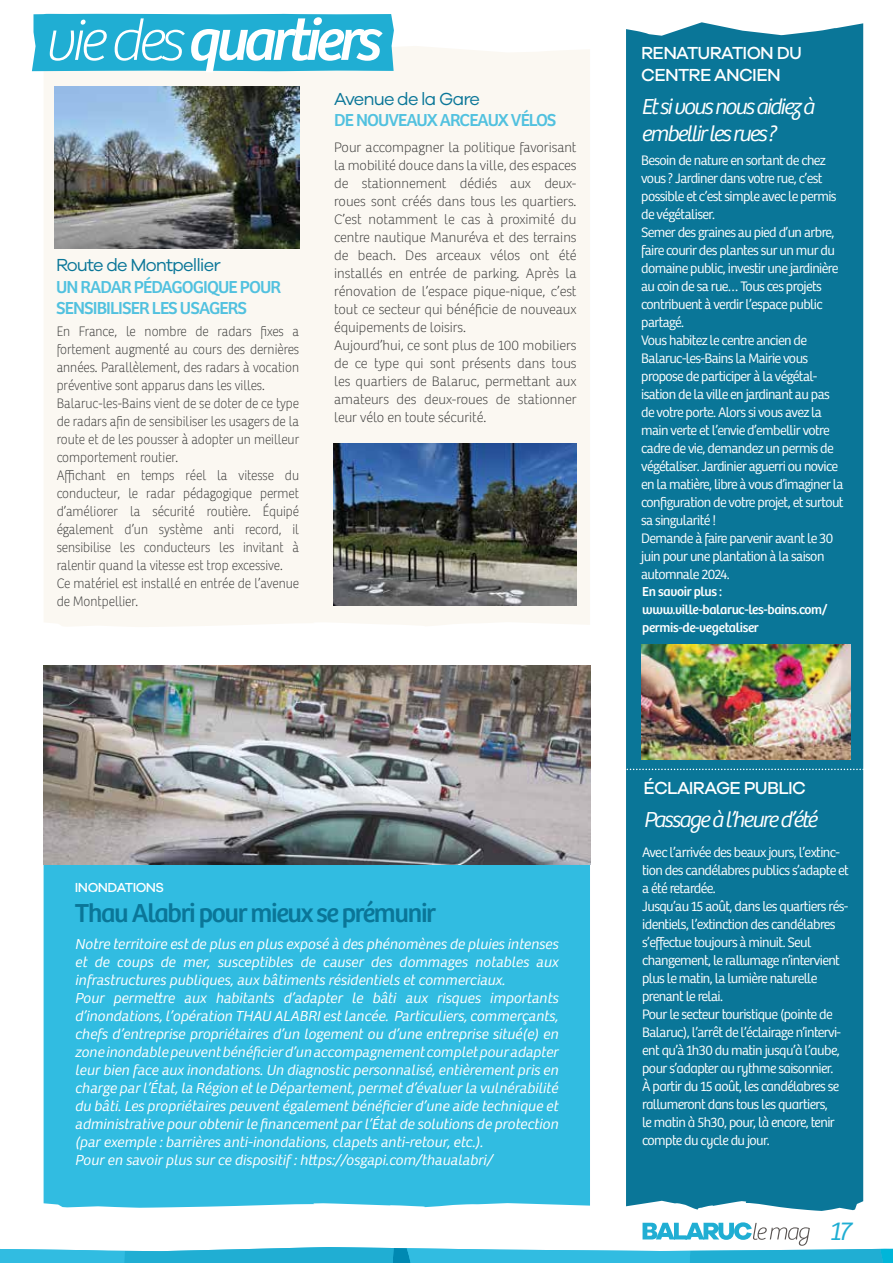
<style>
.page{position:relative;width:893px;height:1263px;background:#fff}
.page>*{position:absolute;margin:0;border:0;box-sizing:border-box;transform-origin:0 0}
.t1{font:italic 59.7px "Bree";letter-spacing:-.075em;color:#fff}
.t2{font:27px "Bree";letter-spacing:-.05em;color:#0a7698}
.t3{font:italic 300 27px "Bree";color:#20aed3}
.t4{font:italic 300 22.5px/27px "Bree";letter-spacing:-.075em;color:#fff}
.t5{font:18px/21.6px "Bree";letter-spacing:-.05em;color:#51c1df}
.t6{font:500 18px/21.6px "Galano Grotesque";letter-spacing:-.04em;color:#fff}
.t7{font:18px "Galano Grotesque";letter-spacing:-.05em;color:#0a7698}
.t8{font:italic 300 15px/18px "Bree";color:#fff}
.t9{font:300 14.25px/18px "Bree";letter-spacing:-.04em;color:#fff}
.t10{font:100 14.25px/18px "Bree";color:#3c3c3b;scale:.93 1}
.t11{font:100 14.25px/18px "Bree";color:#3c3c3b}
.t12{font:13.5px/18px "Bree";letter-spacing:-.025em;color:#fff}
.t13{font:500 13.5px "Galano Grotesque";letter-spacing:-.04em;color:#fff}
.s1{font-weight:100}
</style>
<div class="page">
<svg style="left:0;top:1222px;width:893px;height:41px"></svg>
<div style="left:626px;top:22px;width:237px;height:1189px;background:#0a7698"></div>
<div style="left:44px;top:46px;width:546px;height:581px;background:#fbf8f2"></div>
<div style="left:32px;top:14px;width:362px;height:57px;background:#20aed3"></div>
<div style="left:44px;top:864px;width:546px;height:344px;background:#31bce1"></div>
<img style="left:44px;top:665px;width:547px;height:199px">
<img style="left:55px;top:87px;width:244px;height:161px">
<img style="left:333px;top:444px;width:243px;height:161px">
<svg style="left:626px;top:769px;width:237px;height:1px"></svg>
<img style="left:641px;top:644px;width:209px;height:115px">
<h1 class="t1" style="left:44px;top:6px;width:337px"><span class="s1">vie des</span> quartiers</h1>
<p class="t7" style="left:56px;top:254px;width:166px">Route de Montpellier</p>
<p class="t5" style="left:56px;top:276px;width:227px">UN RADAR PÉDAGOGIQUE POUR<br>SENSIBILISER LES USAGERS</p>
<p class="t10" style="left:57px;top:323px;width:262px">En France, le nombre de radars fixes a fortement augmenté au cours des dernières années. Parallèlement, des radars à vocation préventive sont apparus dans les villes.<br>Balaruc-les-Bains vient de se doter de ce type de radars afin de sensibiliser les usagers de la route et de les pousser à adopter un meilleur comportement routier.<br>Affichant en temps réel la vitesse du conducteur, le radar pédagogique permet d’améliorer la sécurité routière. Équipé également d’un système anti record, il sensibilise les conducteurs les invitant à ralentir quand la vitesse est trop excessive.<br>Ce matériel est installé en entrée de l’avenue de Montpellier.</p>
<p class="t7" style="left:334px;top:88px;width:147px">Avenue de la Gare</p>
<p class="t5" style="left:334px;top:110px;width:224px">DE NOUVEAUX ARCEAUX VÉLOS</p>
<p class="t11" style="left:334px;top:139px;width:244px">Pour accompagner la politique favorisant la mobilité douce dans la ville, des espaces de stationnement dédiés aux deux&shy;roues sont créés dans tous les quartiers.<br>C’est notamment le cas à proximité du centre nautique Manuréva et des terrains de beach. Des arceaux vélos ont été installés en entrée de parking. Après la rénovation de l’espace pique-nique, c’est tout ce secteur qui bénéficie de nouveaux équipements de loisirs.<br>Aujourd’hui, ce sont plus de 100 mobiliers de ce type qui sont présents dans tous les quartiers de Balaruc, permettant aux amateurs des deux-roues de stationner leur vélo en toute sécurité.</p>
<p class="t13" style="left:75px;top:879px;width:91px">INONDATIONS</p>
<h2 class="t2" style="left:75px;top:897px;width:363px">Thau Alabri pour mieux se prémunir</h2>
<p class="t8" style="left:75px;top:935px;width:485px">Notre territoire est de plus en plus exposé à des phénomènes de pluies intenses et de coups de mer, susceptibles de causer des dommages notables aux infrastructures publiques, aux bâtiments résidentiels et commerciaux.<br>Pour permettre aux habitants d’adapter le bâti aux risques importants d’inondations, l’opération THAU ALABRI est lancée. Particuliers, commerçants, chefs d’entreprise propriétaires d’un logement ou d’une entreprise situé(e) en zone inondable peuvent bénéficier d’un accompagnement complet pour adapter leur bien face aux inondations. Un diagnostic personnalisé, entièrement pris en charge par l’État, la Région et le Département, permet d’évaluer la vulnérabilité du bâti. Les propriétaires peuvent également bénéficier d’une aide technique et administrative pour obtenir le financement par l’État de solutions de protection (par exemple : barrières anti-inondations, clapets anti-retour, etc.).<br>Pour en savoir plus sur ce dispositif : https://osgapi.com/thaualabri/</p>
<p class="t6" style="left:641px;top:42px;width:162px">RENATURATION DU<br>CENTRE ANCIEN</p>
<h3 class="t4" style="left:641px;top:94px;width:174px">Et si vous nous aidiez à embellir les rues ?</h3>
<p class="t9" style="left:641px;top:152px;width:204px">Besoin de nature en sortant de chez vous ? Jardiner dans votre rue, c’est possible et c’est simple avec le permis de végétaliser.<br>Semer des graines au pied d’un arbre, faire courir des plantes sur un mur du domaine public, investir une jardinière au coin de sa rue… Tous ces projets contribuent à verdir l’espace public partagé.<br>Vous habitez le centre ancien de Balaruc-les-Bains la Mairie vous propose de participer à la végétal&shy;isation de la ville en jardinant au pas de votre porte. Alors si vous avez la main verte et l’envie d’embellir votre cadre de vie, demandez un permis de végétaliser. Jardinier aguerri ou novice en la matière, libre à vous d’imaginer la configuration de votre projet, et surtout sa singularité !<br>Demande à faire parvenir avant le 30 juin pour une plantation à la saison automnale 2024.</p>
<p class="t12" style="left:642px;top:582px;width:187px">En savoir plus : www.ville-balaruc-les-bains.com/ permis-de-vegetaliser</p>
<p class="t6" style="left:643px;top:776px;width:164px">ÉCLAIRAGE PUBLIC</p>
<h3 class="t4" style="left:643px;top:806px;width:176px">Passage à l’heure d’été</h3>
<p class="t9" style="left:642px;top:843px;width:208px">Avec l’arrivée des beaux jours, l’extinc&shy;tion des candélabres publics s’adapte et a été retardée.<br>Jusqu’au 15 août, dans les quartiers rés&shy;identiels, l’extinction des candélabres s’effectue toujours à minuit. Seul changement, le rallumage n’intervient plus le matin, la lumière naturelle prenant le relai.<br>Pour le secteur touristique (pointe de Balaruc), l’arrêt de l’éclairage n’intervi&shy;ent qu’à 1h30 du matin jusqu’à l’aube, pour s’adapter au rythme saisonnier.<br>À partir du 15 août, les candélabres se rallumeront dans tous les quartiers,<br>le matin à 5h30, pour, là encore, tenir compte du cycle du jour.</p>
<h2 class="t3" style="left:829px;top:1216px;width:23px">17</h2>
</div>
